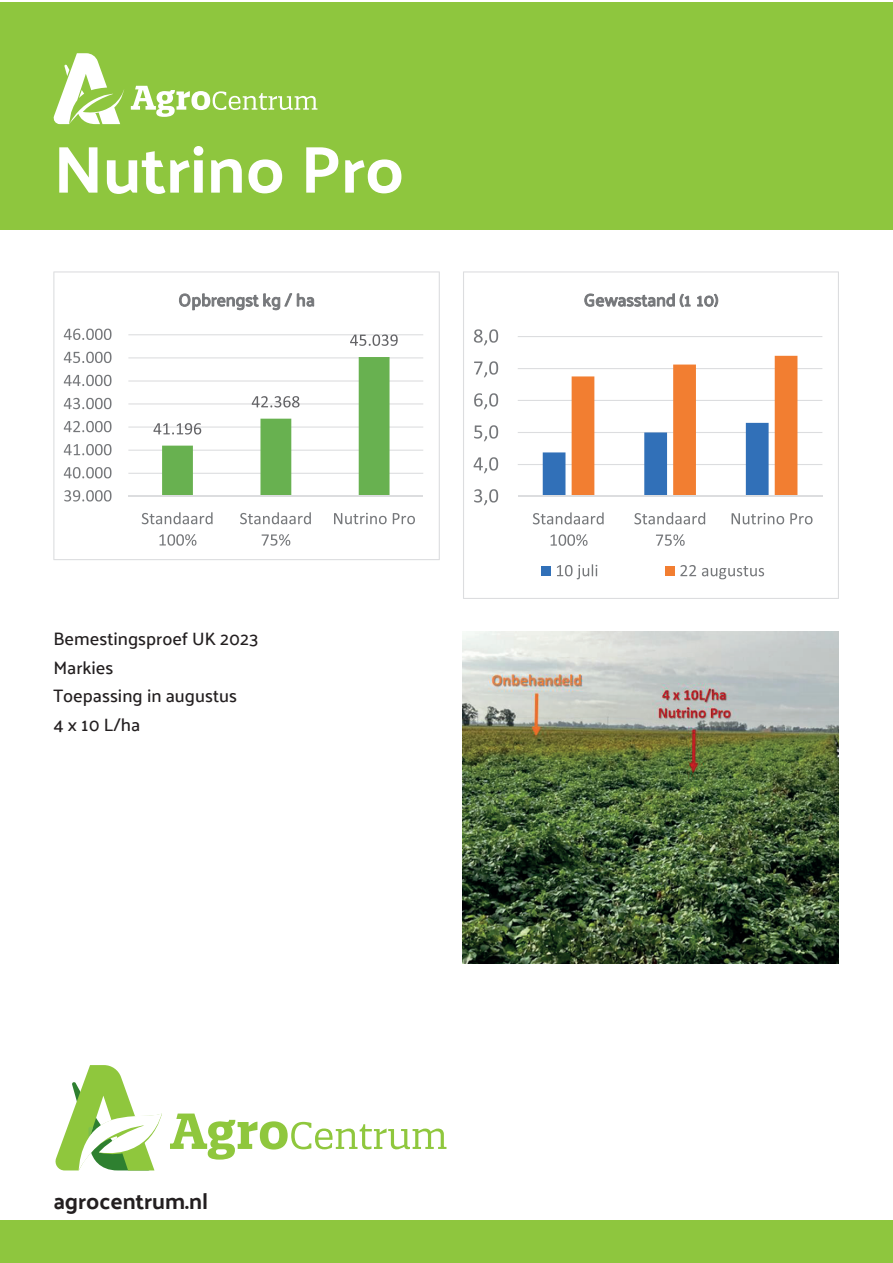
<style>
.page{position:relative;width:893px;height:1263px;background:#fff}
.page>*{position:absolute;margin:0;border:0;box-sizing:border-box;transform-origin:0 0}
.t1{font:700 66.6px "Palanquin";color:#fff}
.t2{font:700 22.5px "Palanquin";color:#231f20}
.t3{font:500 18px "Palanquin";color:#231f20}
</style>
<div class="page">
<div style="left:0;top:1220px;width:893px;height:43px;background:#8ec63e"></div>
<svg style="left:53px;top:271px;width:387px;height:289px"></svg>
<svg style="left:463px;top:271px;width:376px;height:328px"></svg>
<img style="left:462px;top:631px;width:377px;height:332px">
<svg style="left:55px;top:1065px;width:107px;height:106px"></svg>
<svg style="left:170px;top:1113px;width:276px;height:46px"></svg>
<div style="left:0;top:2px;width:893px;height:227px;background:#8ec63e"></div>
<svg style="left:53px;top:53px;width:71px;height:71px"></svg>
<svg style="left:131px;top:86px;width:186px;height:31px"></svg>
<p class="t1" style="left:54px;top:131px;width:352px">Nutrino Pro</p>
<p class="t3" style="left:53px;top:629px;width:207px">Bemestingsproef UK 2023</p>
<p class="t3" style="left:53px;top:657px;width:62px">Markies</p>
<p class="t3" style="left:53px;top:686px;width:185px">Toepassing in augustus</p>
<p class="t3" style="left:53px;top:714px;width:88px">4 x 10 L/ha</p>
<p class="t2" style="left:53px;top:1188px;width:156px">agrocentrum.nl</p>
</div>
